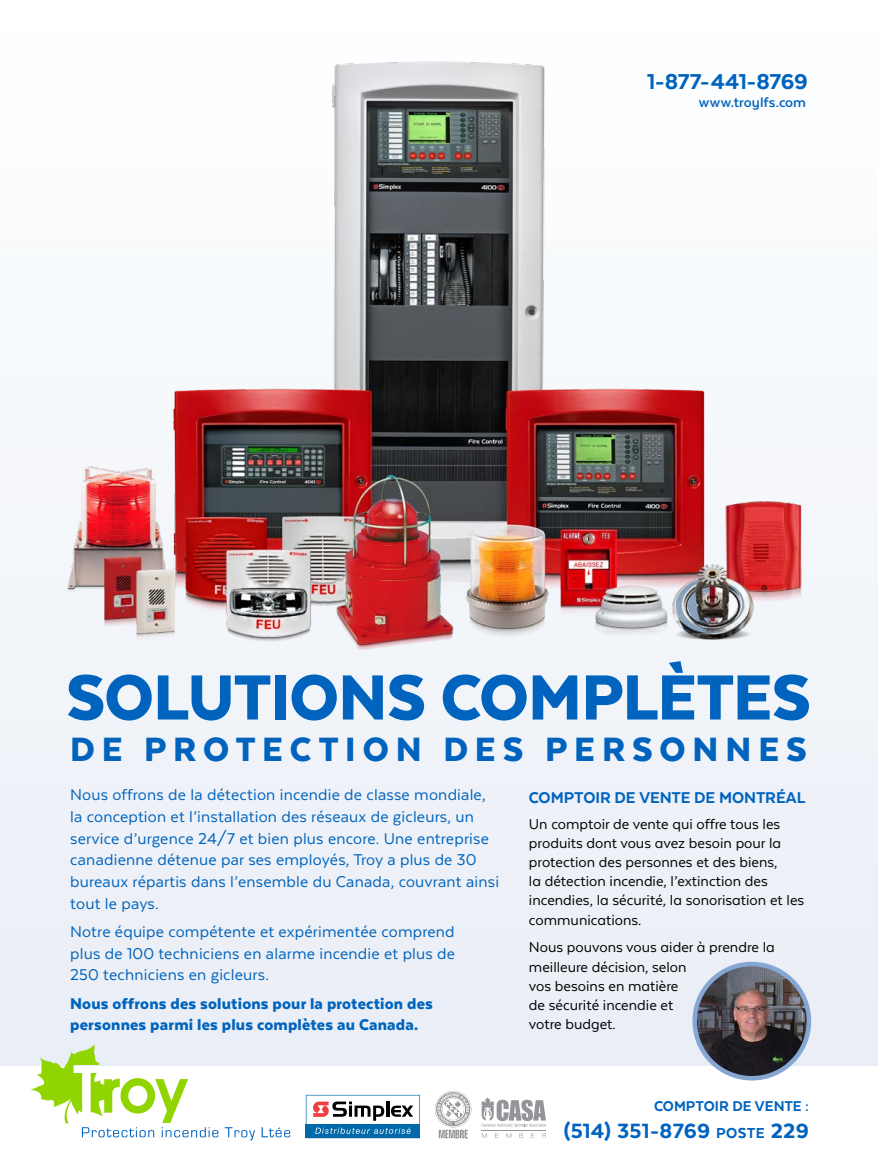
<style>
.page{position:relative;width:878px;height:1175px;background:#fff}
.page>*{position:absolute;margin:0;border:0;box-sizing:border-box;transform-origin:0 0}
.t1{font:900 73.5px "Texta";letter-spacing:-.01em;color:#0063bd}
.t2{font:900 38.85px "Texta";letter-spacing:.175em;color:#0063bd}
.t3{font:800 24.75px "Texta Alt";letter-spacing:-.015em;color:#0063bd}
.t4{font:800 23.85px "Texta Alt";letter-spacing:.01em;color:#0063bd}
.t5{font:18px/21.6px "Texta";letter-spacing:.01em;color:#0063bd}
.t6{font:900 18px/21.6px "Texta";letter-spacing:.01em;color:#0063bd}
.t7{font:800 18px "Texta";color:#0063bd}
.new_body{font:16.5px/19.2px "Texta Alt";color:#000}
.t8{font:800 16.35px "Texta Alt";color:#0063bd}
.t9{font:700 15.9px "Texta Alt";letter-spacing:.005em;color:#0063bd}
.s1{font-size:16.65px}
</style>
<div class="page">
<div style="left:0;top:0;width:878px;height:1065px;background:linear-gradient(to bottom,#feffff,#eaeef6)"></div>
<svg style="left:30px;top:1044px;width:188px;height:93px"></svg>
<svg style="left:225px;top:1127px;width:30px;height:13px"></svg>
<svg style="left:261px;top:1127px;width:29px;height:10px"></svg>
<img style="left:694px;top:964px;width:114px;height:114px;border-radius:57px">
<div style="left:692px;top:961px;width:119px;height:119px;border:4px solid #86a7d4;border-radius:50%"></div>
<svg style="left:306px;top:1094px;width:114px;height:44px"></svg>
<svg style="left:481px;top:1097px;width:65px;height:30px"></svg>
<svg style="left:482px;top:1133px;width:5px;height:4px"></svg>
<svg style="left:506px;top:1133px;width:5px;height:4px"></svg>
<svg style="left:519px;top:1133px;width:4px;height:4px"></svg>
<svg style="left:542px;top:1133px;width:4px;height:4px"></svg>
<hr style="left:481px;top:1129px;width:65px;height:1px;background:#939598">
<svg style="left:435px;top:1091px;width:36px;height:47px"></svg>
<img style="left:58px;top:51px;width:761px;height:603px">
<p class="t3" style="left:647px;top:69px;width:162px">1-877-441-8769</p>
<p class="t9" style="left:698px;top:94px;width:109px">www.troylfs.com</p>
<p class="t1" style="left:66px;top:659px;width:746px">SOLUTIONS COMPLÈTES</p>
<p class="t2" style="left:70px;top:729px;width:738px">DE PROTECTION DES PERSONNES</p>
<p class="t5" style="left:70px;top:784px;width:430px">Nous offrons de la détection incendie de classe mondiale, la conception et l’installation des réseaux de gicleurs, un service d’urgence 24/7 et bien plus encore. Une entreprise canadienne détenue par ses employés, Troy a plus de 30 bureaux répartis dans l’ensemble du Canada, couvrant ainsi tout le pays.</p>
<p class="t5" style="left:70px;top:920px;width:386px;text-align:justify">Notre équipe compétente et expérimentée comprend plus de 100 techniciens en alarme incendie et plus de 250 techniciens en gicleurs.</p>
<p class="t6" style="left:70px;top:992px;width:364px">Nous offrons des solutions pour la protection des personnes parmi les plus complètes au Canada.</p>
<p class="t7" style="left:529px;top:788px;width:278px">COMPTOIR DE VENTE DE MONTRÉAL</p>
<p class="new_body" style="left:529px;top:814px;width:277px">Un comptoir de vente qui offre tous les produits dont vous avez besoin pour la protection des personnes et des biens,<br>la détection incendie, l’extinction des incendies, la sécurité, la sonorisation et les communications.</p>
<p class="new_body" style="left:529px;top:937px;width:247px">Nous pouvons vous aider à prendre la meilleure décision, selon<br>vos besoins en matière<br>de sécurité incendie et<br>votre budget.</p>
<p class="t8" style="left:654px;top:1097px;width:156px">COMPTOIR DE VENTE :</p>
<p class="t4" style="left:564px;top:1118px;width:246px">(514) 351-8769 <span class="s1">poste</span> 229</p>
</div>
